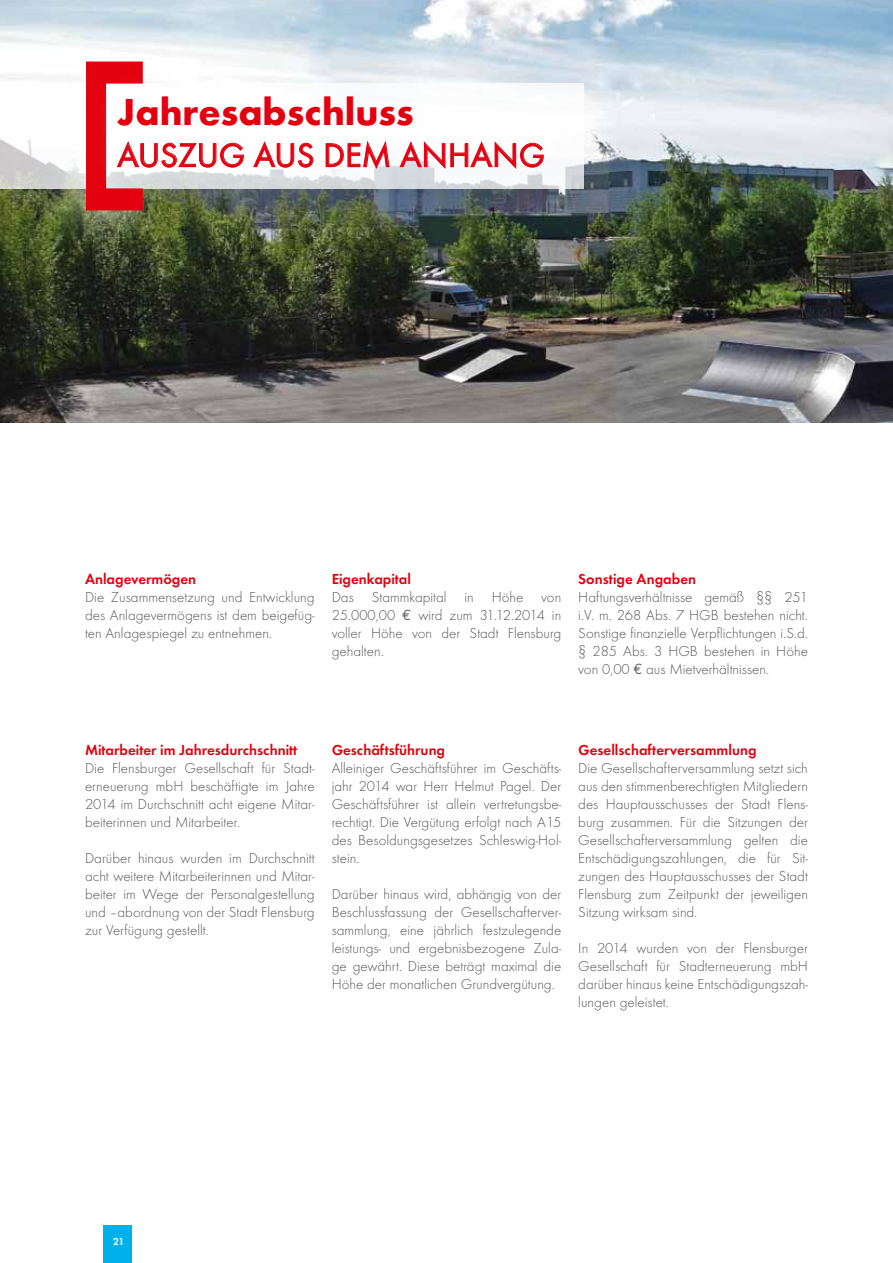
<style>
.page{position:relative;width:893px;height:1263px;background:#fff}
.page>*{position:absolute;margin:0;border:0;box-sizing:border-box;transform-origin:0 0}
.t1{font:700 39px "Futura Urw T";color:#e3000f}
.t2{font:34.5px "Futura Urw T";color:#e3000f}
.t3{font:300 15px/18px "Futura T";color:#565656;text-align:justify}
.t4{font:600 15px "Futura Urw T";color:#e3000f}
.t5{font:600 10.5px "Futura Urw T";color:#fff}
.s1{font-family:"Euro Mono";font-weight:400}
</style>
<div class="page">
<div style="left:103px;top:1225px;width:29px;height:38px;background:#00b0eb"></div>
<img style="left:0;top:0;width:893px;height:422px">
<svg style="left:0;top:83px;width:584px;height:105px"></svg>
<div style="left:40px;top:23px;width:131px;height:225px;background:#fff;opacity:.75"></div>
<svg style="left:244px;top:70px;width:326px;height:125px"></svg>
<svg style="left:86px;top:62px;width:158px;height:148px"></svg>
<svg style="left:253px;top:141px;width:60px;height:27px"></svg>
<svg style="left:326px;top:140px;width:64px;height:29px"></svg>
<svg style="left:399px;top:141px;width:145px;height:28px"></svg>
<h1 class="t1" style="left:117px;top:89px;width:298px">Jahresabschluss</h1>
<h2 class="t2" style="left:117px;top:135px;width:426px">AUSZUG AUS DEM ANHANG</h2>
<p class="t4" style="left:85px;top:570px;width:113px">Anlagevermögen</p>
<p class="t3" style="left:85px;top:588px;width:231px">Die Zusammensetzung und Entwicklung des Anlagevermögens ist dem beigefüg&shy;ten Anlagespiegel zu entnehmen.</p>
<p class="t4" style="left:332px;top:570px;width:81px">Eigenkapital</p>
<p class="t3" style="left:332px;top:588px;width:231px">Das Stammkapital in Höhe von 25.000,00 <span class="s1">€</span> wird zum 31.12.2014 in voller Höhe von der Stadt Flensburg gehalten.</p>
<p class="t4" style="left:578px;top:570px;width:119px">Sonstige Angaben</p>
<p class="t3" style="left:578px;top:588px;width:231px">Haftungsverhältnisse gemäß §§ 251 i.V. m. 268 Abs. 7 HGB bestehen nicht.<br>Sonstige finanzielle Verpflichtungen i.S.d. § 285 Abs. 3 HGB bestehen in Höhe von 0,00 <span class="s1">€</span> aus Mietverhältnissen.</p>
<p class="t4" style="left:85px;top:741px;width:214px">Mitarbeiter im Jahresdurchschnitt</p>
<p class="t3" style="left:85px;top:759px;width:231px">Die Flensburger Gesellschaft für Stadt&shy;erneuerung mbH beschäftigte im Jahre 2014 im Durchschnitt acht eigene Mitar&shy;beiterinnen und Mitarbeiter.</p>
<p class="t3" style="left:85px;top:849px;width:231px">Darüber hinaus wurden im Durchschnitt acht weitere Mitarbeiterinnen und Mitar&shy;beiter im Wege der Personalgestellung und –abordnung von der Stadt Flensburg zur Verfügung gestellt.</p>
<p class="t4" style="left:332px;top:741px;width:115px">Geschäftsführung</p>
<p class="t3" style="left:332px;top:759px;width:231px">Alleiniger Geschäftsführer im Geschäfts&shy;jahr 2014 war Herr Helmut Pagel. Der Geschäftsführer ist allein vertretungsbe&shy;rechtigt. Die Vergütung erfolgt nach A15 des Besoldungsgesetzes Schleswig-Hol&shy;stein.</p>
<p class="t3" style="left:332px;top:885px;width:231px">Darüber hinaus wird, abhängig von der Beschlussfassung der Gesellschafterver&shy;sammlung, eine jährlich festzulegende leistungs- und ergebnisbezogene Zula&shy;ge gewährt. Diese beträgt maximal die Höhe der monatlichen Grundvergütung.</p>
<p class="t4" style="left:578px;top:741px;width:180px">Gesellschafterversammlung</p>
<p class="t3" style="left:578px;top:759px;width:231px">Die Gesellschafterversammlung setzt sich aus den stimmenberechtigten Mitgliedern des Hauptausschusses der Stadt Flens&shy;burg zusammen. Für die Sitzungen der Gesellschafterversammlung gelten die Entschädigungszahlungen, die für Sit&shy;zungen des Hauptausschusses der Stadt Flensburg zum Zeitpunkt der jeweiligen Sitzung wirksam sind.</p>
<p class="t3" style="left:578px;top:939px;width:231px">In 2014 wurden von der Flensburger Gesellschaft für Stadterneuerung mbH darüber hinaus keine Entschädigungszah&shy;lungen geleistet.</p>
<p class="t5" style="left:113px;top:1235px;width:13px">21</p>
</div>
